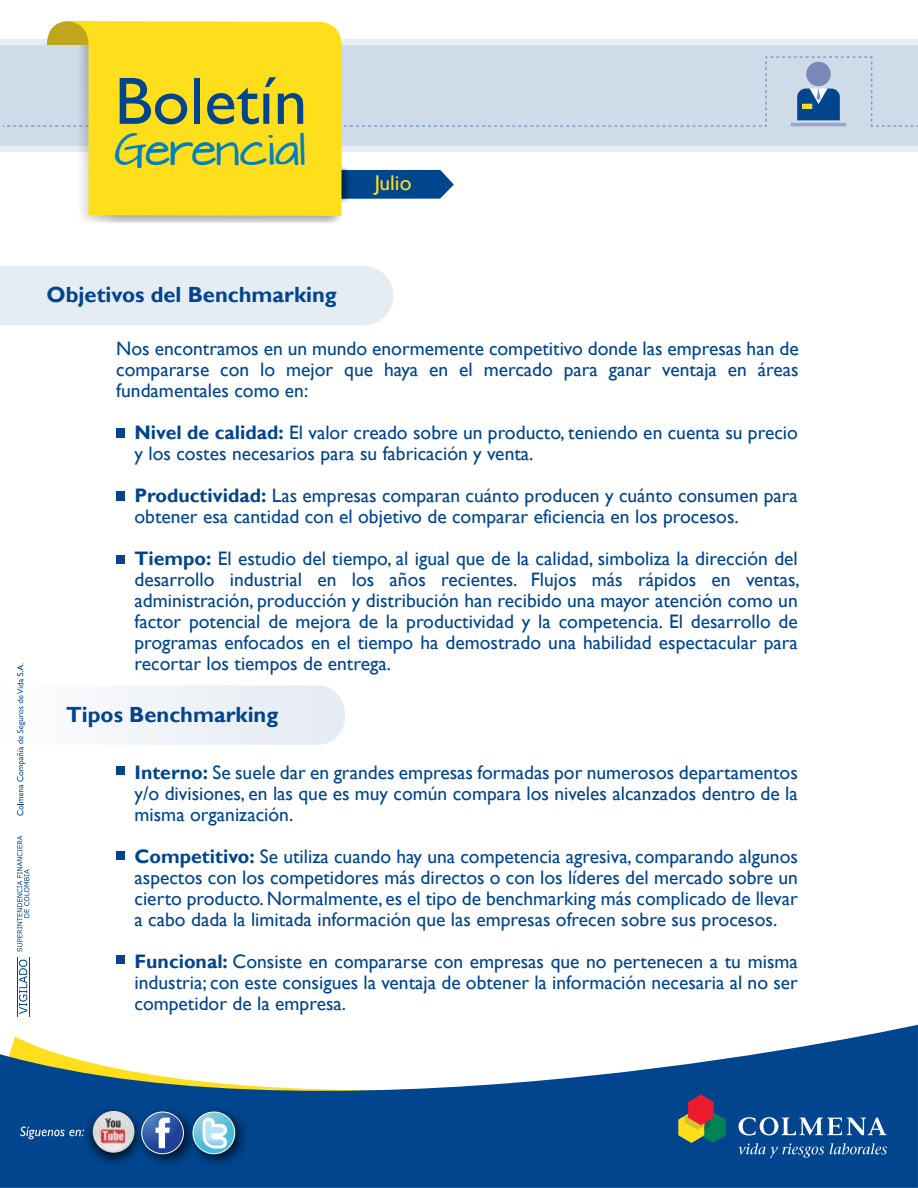
<style>
.page{position:relative;width:918px;height:1188px;background:#fff}
.page>*{position:absolute;margin:0;border:0;box-sizing:border-box;transform-origin:0 0}
.t1{font:67.2px "Gill Sans";color:#00458d}
.t2{font:38.55px "Architects Daughter";color:#007fc1}
.t3{font:700 21.9px "Gill Sans";color:#00458d}
.t4{font:21.45px "Gill Sans";color:#ffde1b}
.t5{font:19.5px/21px "Gill Sans";color:#00458c;text-align:justify}
.s1{font-weight:700}
</style>
<div class="page">
<svg style="left:0;top:1025px;width:918px;height:163px;fill:#00458d"></svg>
<svg style="left:739px;top:1117px;width:148px;height:19px"></svg>
<svg style="left:679px;top:1094px;width:47px;height:49px;background:#716452"></svg>
<svg style="left:739px;top:1143px;width:85px;height:15px"></svg>
<svg style="left:830px;top:1143px;width:57px;height:12px"></svg>
<img style="left:75px;top:1098px;width:77px;height:76px">
<img style="left:93px;top:1111px;width:42px;height:42px;border-radius:21px">
<svg style="left:20px;top:1126px;width:64px;height:13px"></svg>
<img style="left:133px;top:1103px;width:51px;height:71px">
<svg style="left:142px;top:1112px;width:41px;height:42px"></svg>
<div style="left:142px;top:1112px;width:42px;height:42px;border:1px solid #fff;border-radius:50%"></div>
<svg style="left:156px;top:1118px;width:14px;height:30px"></svg>
<img style="left:184px;top:1103px;width:70px;height:71px">
<svg style="left:193px;top:1112px;width:42px;height:42px"></svg>
<div style="left:193px;top:1112px;width:42px;height:42px;border:1px solid #fff;border-radius:50%"></div>
<svg style="left:203px;top:1118px;width:24px;height:31px"></svg>
<svg style="left:17px;top:836px;width:12px;height:116px"></svg>
<svg style="left:19px;top:960px;width:8px;height:54px"></svg>
<hr style="left:17px;top:957px;width:1px;height:60px;background:#00458c">
<hr style="left:29px;top:957px;width:1px;height:60px;background:#00458c">
<div style="left:0;top:40px;width:917px;height:106px;background:#e6ecf3"></div>
<svg style="left:0;top:45px;width:917px;height:106px;background:#d2ddea"></svg>
<svg style="left:58px;top:45px;width:210px;height:178px"></svg>
<svg style="left:3px;top:56px;width:915px;height:71px;background:#c7d5e5"></svg>
<svg style="left:47px;top:21px;width:17px;height:24px"></svg>
<svg style="left:400px;top:170px;width:54px;height:29px;background:#235e9c"></svg>
<img style="left:268px;top:116px;width:132px;height:107px">
<svg style="left:64px;top:21px;width:278px;height:195px;background:#fbdd2c"></svg>
<div style="left:0;top:266px;width:393px;height:59px;background:#e6ecf3"></div>
<svg style="left:17px;top:663px;width:328px;height:153px"></svg>
<div style="left:116px;top:428px;width:9px;height:9px;background:#00458c"></div>
<div style="left:116px;top:492px;width:9px;height:9px;background:#00458c"></div>
<div style="left:116px;top:555px;width:9px;height:9px;background:#00458c"></div>
<div style="left:116px;top:766px;width:9px;height:9px;background:#00458c"></div>
<div style="left:116px;top:851px;width:9px;height:9px;background:#00458c"></div>
<div style="left:116px;top:955px;width:9px;height:9px;background:#00458c"></div>
<h1 class="t1" style="left:115px;top:62px;width:194px">Boletín</h1>
<h2 class="t2" style="left:114px;top:122px;width:193px">Gerencial</h2>
<p class="t3" style="left:47px;top:282px;width:292px">Objetivos del Benchmarking</p>
<p class="t4" style="left:375px;top:171px;width:38px">Julio</p>
<p class="t5" style="left:116px;top:338px;width:684px">Nos encontramos en un mundo enormemente competitivo donde las empresas han de compararse con lo mejor que haya en el mercado para ganar ventaja en áreas fundamentales como en:</p>
<p class="t5" style="left:135px;top:423px;width:665px"><span class="s1">Nivel de calidad:</span> El valor creado sobre un producto, teniendo en cuenta su precio y los costes necesarios para su fabricación y venta.</p>
<p class="t5" style="left:135px;top:486px;width:665px"><span class="s1">Productividad:</span> Las empresas comparan cuánto producen y cuánto consumen para obtener esa cantidad con el objetivo de comparar eficiencia en los procesos.</p>
<p class="t5" style="left:135px;top:549px;width:667px"><span class="s1">Tiempo:</span> El estudio del tiempo, al igual que de la calidad, simboliza la dirección del desarrollo industrial en los años recientes. Flujos más rápidos en ventas, administración, producción y distribución han recibido una mayor atención como un factor potencial de mejora de la productividad y la competencia. El desarrollo de programas enfocados en el tiempo ha demostrado una habilidad espectacular para recortar los tiempos de entrega.</p>
<p class="t3" style="left:66px;top:701px;width:214px">Tipos Benchmarking</p>
<p class="t5" style="left:135px;top:762px;width:665px"><span class="s1">Interno:</span> Se suele dar en grandes empresas formadas por numerosos departamentos y/o divisiones, en las que es muy común compara los niveles alcanzados dentro de la misma organización.</p>
<p class="t5" style="left:135px;top:846px;width:665px"><span class="s1">Competitivo:</span> Se utiliza cuando hay una competencia agresiva, comparando algunos aspectos con los competidores más directos o con los líderes del mercado sobre un cierto producto. Normalmente, es el tipo de benchmarking más complicado de llevar a cabo dada la limitada información que las empresas ofrecen sobre sus procesos.</p>
<p class="t5" style="left:135px;top:951px;width:665px"><span class="s1">Funcional:</span> Consiste en compararse con empresas que no pertenecen a tu misma industria; con este consigues la ventaja de obtener la información necesaria al no ser competidor de la empresa.</p>
</div>
